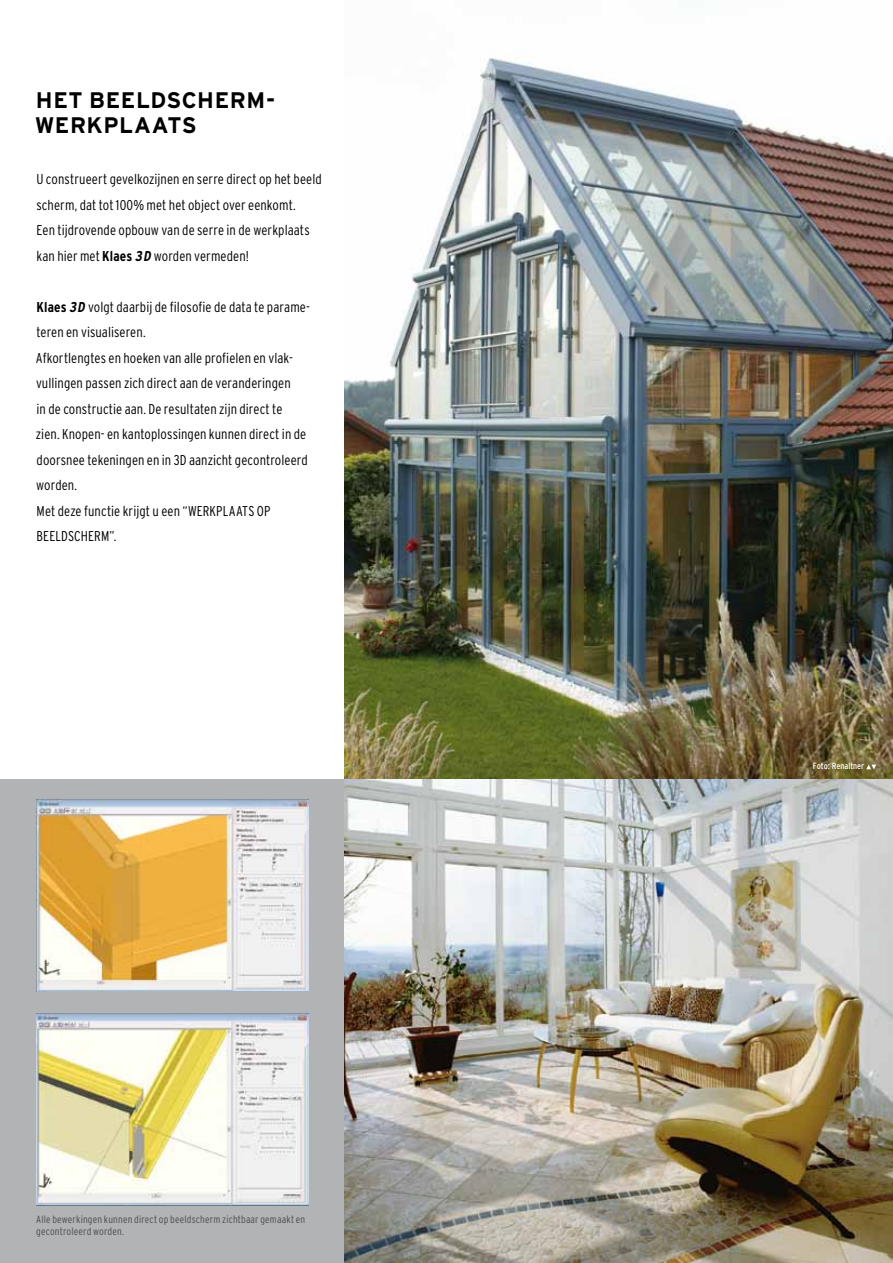
<style>
.page{position:relative;width:893px;height:1263px;background:#fff}
.page>*{position:absolute;margin:0;border:0;box-sizing:border-box;transform-origin:0 0}
.t1{font:700 22.5px/25.5px "Interstate";letter-spacing:.025em;color:#000}
.t2{font:300 condensed 14.25px/25.5px "Interstate";letter-spacing:.005em;color:#000}
.t3{font:300 condensed 10.5px/12px "Interstate";letter-spacing:.015em;color:#4b4b4d}
.t4{font:condensed 9px "Interstate";color:#fff}
.s1{font-weight:700}
.s2{font-weight:700;font-style:italic}
</style>
<div class="page">
<div style="left:0;top:778px;width:344px;height:485px;background:#b1b3b4"></div>
<img style="left:344px;top:58px;width:549px;height:1205px">
<svg style="left:866px;top:765px;width:10px;height:4px"></svg>
<img style="left:36px;top:1013px;width:272px;height:193px">
<img style="left:36px;top:800px;width:272px;height:191px">
<h1 class="t1" style="left:35px;top:87px;width:242px">HET BEELDSCHERM-<br>WERKPLAATS</h1>
<p class="t2" style="left:36px;top:166px;width:287px">U construeert gevelkozijnen en serre direct op het beeld scherm, dat tot 100% met het object over eenkomt.<br>Een tijdrovende opbouw van de serre in de werkplaats kan hier met <span class="s1">Klaes</span> <span class="s2">3D</span> worden vermeden!</p>
<p class="t2" style="left:36px;top:294px;width:276px"><span class="s1">Klaes</span> <span class="s2">3D</span> volgt daarbij de filosofie de data te parame&shy;teren en visualiseren.<br>Afkortlengtes en hoeken van alle profielen en vlak&shy;vullingen passen zich direct aan de veranderingen<br>in de constructie aan. De resultaten zijn direct te<br>zien. Knopen- en kantoplossingen kunnen direct in de doorsnee tekeningen en in 3D aanzicht gecontroleerd worden.<br>Met deze functie krijgt u een “WERKPLAATS OP BEELDSCHERM”.</p>
<p class="t3" style="left:36px;top:1213px;width:271px">Alle bewerkingen kunnen direct op beeldscherm zichtbaar gemaakt en gecontroleerd worden.</p>
<p class="t4" style="left:813px;top:761px;width:53px">Foto: Renaltner</p>
</div>
